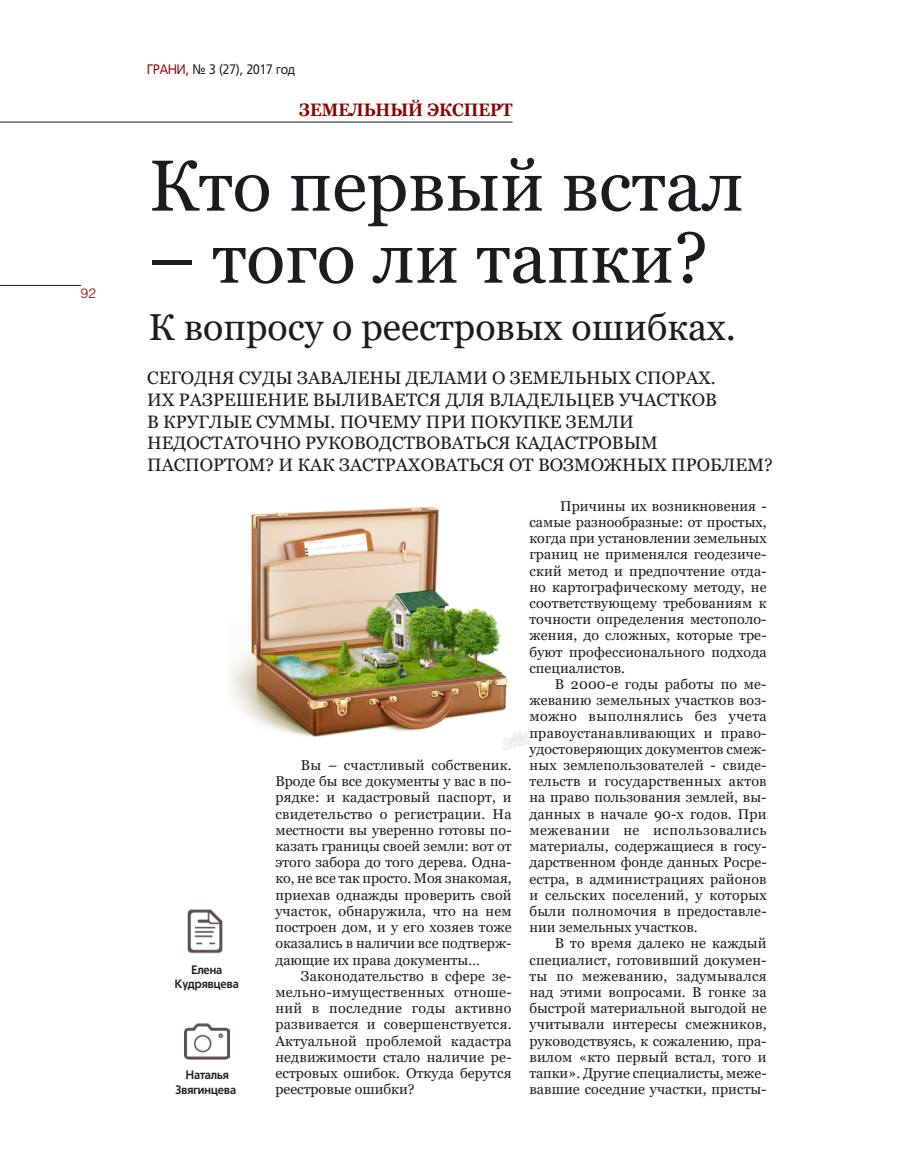
<style>
.page{position:relative;width:915px;height:1170px;background:#fff}
.page>*{position:absolute;margin:0;border:0;box-sizing:border-box;transform-origin:0 0}
.t1{font:72px "Georgia";color:#1b1c20}
.t2{font:37.5px "Georgia";color:#1b1c20}
.t3{font:18px/21.6px "Georgia";color:#1b1c20}
.t4{font:700 18px "Georgia";color:#8b0002;scale:.9 1}
.t5{font:14.25px/16.2px "Georgia";letter-spacing:.005em;color:#1b1c20;text-align:justify}
.t6{font:13.5px "Tornado Cyr";color:#1b1c20;scale:.9 1}
.t7{font:300 13.5px "Helios";color:#8b0002}
.t8{font:700 12px/14.4px "Tornado Cyr";color:#1b1c20;text-align:center;scale:.9 1}
.s1{color:#8b0002}
</style>
<div class="page">
<hr style="left:0;top:285px;width:81px;height:1px;background:#1b1c20">
<hr style="left:0;top:122px;width:512px;height:1px;background:#1b1c20">
<img style="left:229px;top:507px;width:301px;height:243px">
<img style="left:187px;top:909px;width:36px;height:44px">
<img style="left:184px;top:1023px;width:45px;height:37px">
<p class="t7" style="left:81px;top:285px;width:17px">92</p>
<p class="t6" style="left:147px;top:62px;width:165px"><span class="s1">ГРАНИ,</span> № 3 (27), 2017 год</p>
<p class="t4" style="left:299px;top:98px;width:238px">ЗЕМЕЛЬНЫЙ ЭКСПЕРТ</p>
<h1 class="t1" style="left:148px;top:142px;width:596px">Кто первый встал</h1>
<h1 class="t1" style="left:148px;top:214px;width:561px">– того ли тапки?</h1>
<h2 class="t2" style="left:148px;top:304px;width:588px">К вопросу о реестровых ошибках.</h2>
<p class="t3" style="left:147px;top:368px;width:627px">СЕГОДНЯ СУДЫ ЗАВАЛЕНЫ ДЕЛАМИ О ЗЕМЕЛЬНЫХ СПОРАХ.<br>ИХ РАЗРЕШЕНИЕ ВЫЛИВАЕТСЯ ДЛЯ ВЛАДЕЛЬЦЕВ УЧАСТКОВ<br>В КРУГЛЫЕ СУММЫ. ПОЧЕМУ ПРИ ПОКУПКЕ ЗЕМЛИ НЕДОСТАТОЧНО РУКОВОДСТВОВАТЬСЯ КАДАСТРОВЫМ ПАСПОРТОМ? И КАК ЗАСТРАХОВАТЬСЯ ОТ ВОЗМОЖНЫХ ПРОБЛЕМ?</p>
<p class="t8" style="left:175px;top:962px;width:72px">Елена<br>Кудрявцева</p>
<p class="t8" style="left:175px;top:1068px;width:69px">Наталья<br>Звягинцева</p>
<p class="t5" style="left:275px;top:757px;width:238px;text-indent:26px">Вы – счастливый собственик.<br>Вроде бы все документы у вас в по&shy;рядке: и кадастровый паспорт, и свидетельство о регистрации. На местности вы уверенно готовы по&shy;казать границы своей земли: вот от этого забора до того дерева. Одна&shy;ко, не все так просто. Моя знакомая, приехав однажды проверить свой участок, обнаружила, что на нем построен дом, и у его хозяев тоже оказались в наличии все подтверж&shy;дающие их права документы…</p>
<p class="t5" style="left:275px;top:967px;width:238px;text-indent:26px">Законодательство в сфере зе&shy;мельно-имущественных отноше&shy;ний в последние годы активно развивается и совершенствуется.<br>Актуальной проблемой кадастра недвижимости стало наличие ре&shy;естровых ошибок. Откуда берутся реестровые ошибки?</p>
<p class="t5" style="left:529px;top:498px;width:239px;text-indent:31px">Причины их возникновения - самые разнообразные: от простых, когда при установлении земельных границ не применялся геодезиче&shy;ский метод и предпочтение отда&shy;но картографическому методу, не соответствующему требованиям к точности определения местополо&shy;жения, до сложных, которые тре&shy;буют профессионального подхода специалистов.</p>
<p class="t5" style="left:529px;top:676px;width:239px;text-indent:26px">В 2000-е годы работы по ме&shy;жеванию земельных участков воз&shy;можно выполнялись без учета правоустанавливающих и право&shy;удостоверяющих документов смеж&shy;ных землепользователей - свиде&shy;тельств и государственных актов на право пользования землей, вы&shy;данных в начале 90-х годов. При межевании не использовались материалы, содержащиеся в госу&shy;дарственном фонде данных Росре&shy;естра, в администрациях районов и сельских поселений, у которых были полномочия в предоставле&shy;нии земельных участков.</p>
<p class="t5" style="left:529px;top:935px;width:239px;text-indent:26px">В то время далеко не каждый специалист, готовивший докумен&shy;ты по межеванию, задумывался над этими вопросами. В гонке за быстрой материальной выгодой не учитывали интересы смежников, руководствуясь, к сожалению, пра&shy;вилом «кто первый встал, того и тапки». Другие специалисты, меже&shy;вавшие соседние участки, присты-</p>
</div>
